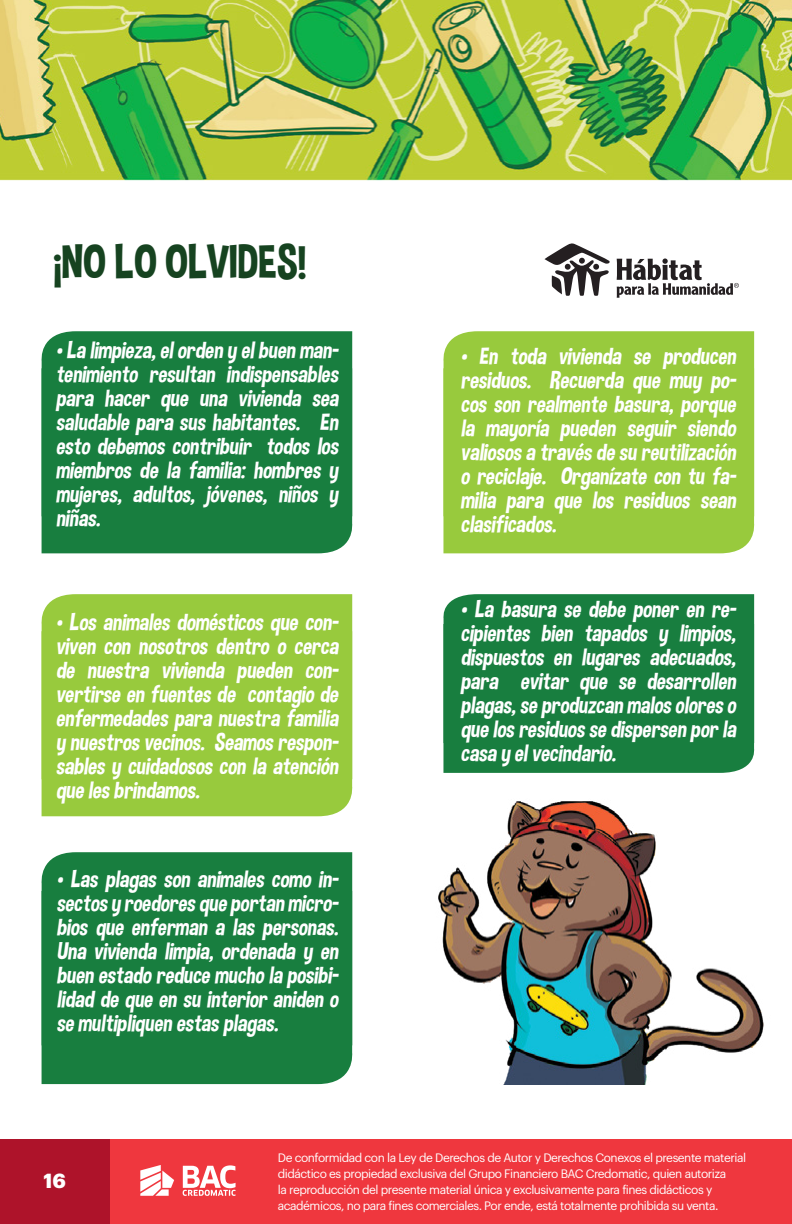
<style>
.page{position:relative;width:792px;height:1224px;background:#fff}
.page>*{position:absolute;margin:0;border:0;box-sizing:border-box;transform-origin:0 0}
.t1{font:48px "Dimbo";color:#164320}
.t2{font:italic 24px/24px "Dimbo";color:#fff;text-align:justify}
.t3{font:700 20px "Graphik";color:#fff}
.t4{font:12px/16px "Graphik";letter-spacing:-.04em;color:#fff}
</style>
<div class="page">
<div style="left:0;top:1139px;width:792px;height:85px;background:#ef373e"></div>
<svg style="left:183px;top:1165px;width:53px;height:31px"></svg>
<svg style="left:140px;top:1165px;width:34px;height:31px"></svg>
<div style="left:0;top:1139px;width:109px;height:85px;background:#ae132a"></div>
<img style="left:438px;top:801px;width:326px;height:283px">
<img style="left:0;top:0;width:792px;height:181px">
<div style="left:41px;top:331px;width:311px;height:185px;background:#187e3f"></div>
<div style="left:42px;top:368px;width:311px;height:185px;background:#187e3f"></div>
<div style="left:41px;top:852px;width:311px;height:193px;background:#187e3f"></div>
<div style="left:42px;top:891px;width:311px;height:193px;background:#187e3f"></div>
<div style="left:41px;top:594px;width:311px;height:185px;background:#98ca3d"></div>
<div style="left:42px;top:631px;width:311px;height:185px;background:#98ca3d"></div>
<div style="left:443px;top:331px;width:311px;height:37px;background:#98ca3d"></div>
<div style="left:443px;top:368px;width:312px;height:185px;background:#98ca3d"></div>
<div style="left:443px;top:594px;width:311px;height:30px;background:#187e3f"></div>
<div style="left:443px;top:624px;width:312px;height:149px;background:#187e3f"></div>
<svg style="left:545px;top:243px;width:65px;height:53px"></svg>
<svg style="left:617px;top:258px;width:122px;height:40px"></svg>
<h1 class="t1" style="left:54px;top:233px;width:254px">¡NO LO OLVIDES!</h1>
<p class="t2" style="left:56px;top:338px;width:285px">• La limpieza, el orden y el buen man&shy;tenimiento resultan indispensables para hacer que una vivienda sea saludable para sus habitantes. En esto debemos contribuir todos los miembros de la familia: hombres y mujeres, adultos, jóvenes, niños y niñas.</p>
<p class="t2" style="left:56px;top:609px;width:285px">• Los animales domésticos que con&shy;viven con nosotros dentro o cerca de nuestra vivienda pueden con&shy;vertirse en fuentes de contagio de enfermedades para nuestra familia y nuestros vecinos. Seamos respon&shy;sables y cuidadosos con la atención que les brindamos.</p>
<p class="t2" style="left:56px;top:867px;width:284px">• Las plagas son animales como in&shy;sectos y roedores que portan micro&shy;bios que enferman a las personas.<br>Una vivienda limpia, ordenada y en buen estado reduce mucho la posibi&shy;lidad de que en su interior aniden o se multipliquen estas plagas.</p>
<p class="t2" style="left:460px;top:344px;width:278px">• En toda vivienda se producen residuos. Recuerda que muy po&shy;cos son realmente basura, porque la mayoría pueden seguir siendo valiosos a través de su reutilización o reciclaje. Organízate con tu fa&shy;milia para que los residuos sean clasificados.</p>
<p class="t2" style="left:460px;top:597px;width:278px">• La basura se debe poner en re&shy;cipientes bien tapados y limpios, dispuestos en lugares adecuados, para evitar que se desarrollen plagas, se produzcan malos olores o que los residuos se dispersen por la casa y el vecindario.</p>
<p class="t3" style="left:43px;top:1165px;width:24px">16</p>
<p class="t4" style="left:278px;top:1148px;width:470px">De conformidad con la Ley de Derechos de Autor y Derechos Conexos el presente material didáctico es propiedad exclusiva del Grupo Financiero BAC Credomatic, quien autoriza<br>la reproducción del presente material única y exclusivamente para fines didácticos y académicos, no para fines comerciales. Por ende, está totalmente prohibida su venta.</p>
</div>
